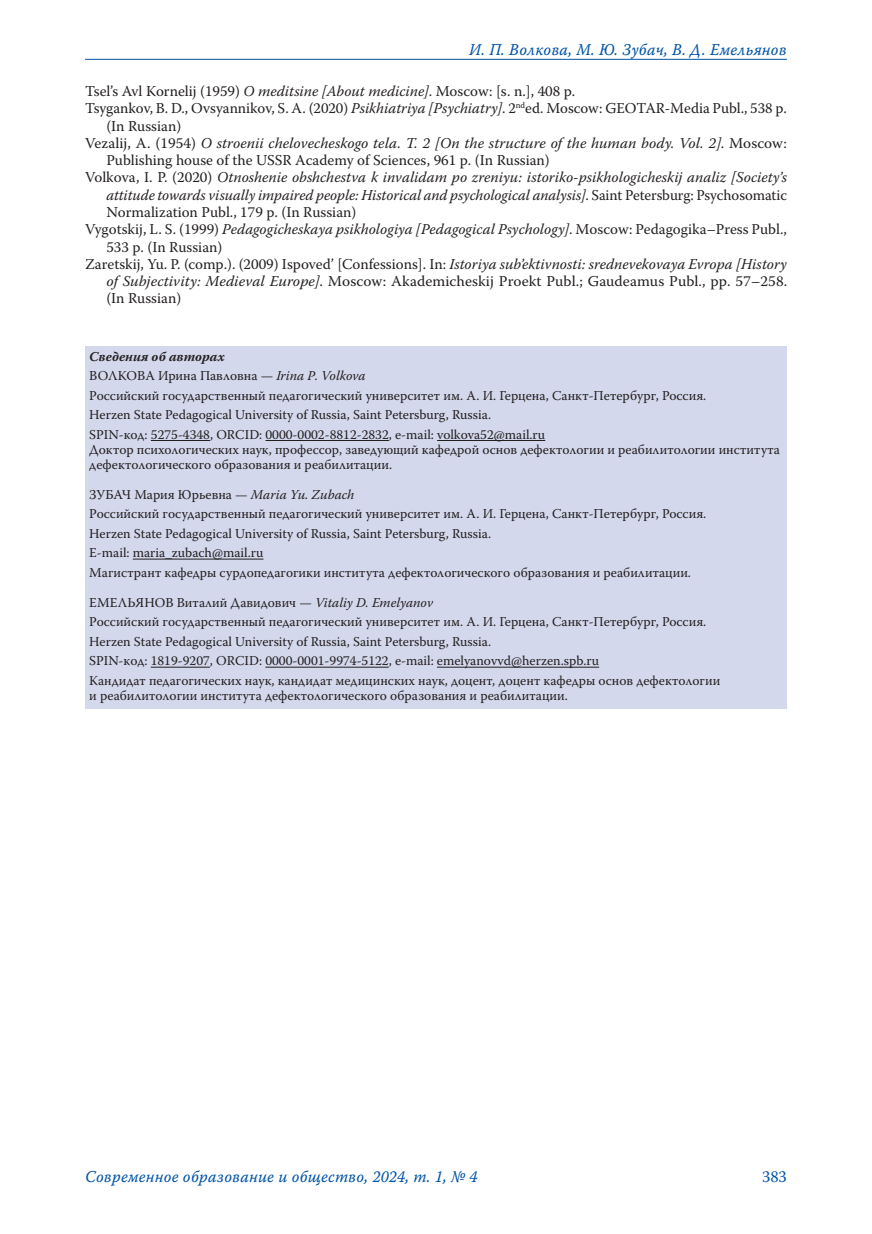
<style>
.page{position:relative;width:872px;height:1234px;background:#fff}
.page>*{position:absolute;margin:0;border:0;box-sizing:border-box;transform-origin:0 0}
.t1{font:16.5px "Warnock Pro It Capt";letter-spacing:.01em;color:#0154a6;scale:.95 1}
.t2{font:16.5px "Warnock Pro";color:#0154a6}
.LIT{font:15px/17.2px "Warnock Pro";color:#231f20}
.LIT-2{font:italic 15px/17.2px "Warnock Pro";letter-spacing:-.005em;color:#231f20;text-align:justify}
.Affiliation_info{font:13.5px/15px "Warnock Pro";color:#231f20}
.Affiliation_info-2{font:italic 700 13.5px "Warnock Pro";letter-spacing:.005em;color:#231f20}
.s1{font-style:italic}
.s2{font-style:normal}
</style>
<div class="page">
<hr style="left:85px;top:59px;width:702px;height:1px;background:#0154a6">
<div style="left:85px;top:346px;width:702px;height:362px;background:#d4d8ec"></div>
<hr style="left:151px;top:440px;width:59px;height:1px;background:#231f20">
<hr style="left:265px;top:440px;width:124px;height:1px;background:#231f20">
<hr style="left:437px;top:440px;width:108px;height:1px;background:#231f20">
<hr style="left:133px;top:558px;width:130px;height:1px;background:#231f20">
<hr style="left:151px;top:666px;width:59px;height:1px;background:#231f20">
<hr style="left:265px;top:666px;width:124px;height:1px;background:#231f20">
<hr style="left:437px;top:666px;width:162px;height:1px;background:#231f20">
<p class="t1" style="left:469px;top:39px;width:336px">И. П. Волкова, М. Ю. Зубач, В. Д. Емельянов</p>
<p class="LIT" style="left:85px;top:82px;width:492px">Tsel’s Avl Kornelij (1959) <span class="s1">O meditsine [About medicine]</span>. Moscow: [s. n.], 408 p.</p>
<p class="LIT" style="left:106px;top:100px;width:682px;text-indent:-21px">Tsygankov, B. D., Ovsyannikov, S. A. (2020) <span class="s1">Psikhiatriya [Psychiatry]</span>. 2<sup>nd</sup>ed. Moscow: GEOTAR-Media Publ., 538 p. (In Russian)</p>
<p class="LIT" style="left:106px;top:134px;width:682px;text-indent:-21px">Vezalij, A. (1954) <span class="s1">O stroenii chelovecheskogo tela. T. 2 [On the structure of the human body. Vol. 2]</span>. Moscow:<br>Publishing house of the USSR Academy of Sciences, 961 p. (In Russian)</p>
<p class="LIT-2" style="left:106px;top:169px;width:682px;text-indent:-21px"><span class="s2">Volkova, I. P. (2020)</span> Otnoshenie obshchestva k invalidam po zreniyu: istoriko-psikhologicheskij analiz [Society’s attitude towards visually impaired people: Historical and psychological analysis]<span class="s2">. Saint Petersburg: Psychosomatic Normalization Publ., 179 p. (In Russian)</span></p>
<p class="LIT" style="left:106px;top:220px;width:682px;text-indent:-21px">Vygotskij, L. S. (1999) <span class="s1">Pedagogicheskaya psikhologiya [Pedagogical Psychology]</span>. Moscow: Pedagogika–Press Publ.,<br>533 p. (In Russian)</p>
<p class="LIT" style="left:106px;top:255px;width:682px;text-align:justify;text-indent:-21px">Zaretskij, Yu. P. (comp.). (2009) Ispoved’ [Confessions]. In: <span class="s1">Istoriya sub’ektivnosti: srednevekovaya Evropa [History of Subjectivity: Medieval Europe]</span>. Moscow: Akademicheskij Proekt Publ.; Gaudeamus Publ., pp. 57–258. (In Russian)</p>
<p class="Affiliation_info-2" style="left:89px;top:348px;width:137px">Сведения об авторах</p>
<p class="Affiliation_info" style="left:89px;top:368px;width:278px">ВОЛКОВА Ирина Павловна — <span class="s1">Irina P. Volkova</span></p>
<p class="Affiliation_info" style="left:89px;top:387px;width:618px">Российский государственный педагогический университет им. А. И. Герцена, Санкт-Петербург, Россия.</p>
<p class="Affiliation_info" style="left:89px;top:407px;width:403px">Herzen State Pedagogical University of Russia, Saint Petersburg, Russia.</p>
<p class="Affiliation_info" style="left:89px;top:426px;width:692px">SPIN-код: 5275-4348, ORCID: 0000-0002-8812-2832, e-mail: volkova52@mail.ru<br>Доктор психологических наук, профессор, заведующий кафедрой основ дефектологии и реабилитологии института дефектологического образования и реабилитации.</p>
<p class="Affiliation_info" style="left:89px;top:486px;width:267px">ЗУБАЧ Мария Юрьевна — <span class="s1">Maria Yu. Zubach</span></p>
<p class="Affiliation_info" style="left:89px;top:506px;width:618px">Российский государственный педагогический университет им. А. И. Герцена, Санкт-Петербург, Россия.</p>
<p class="Affiliation_info" style="left:89px;top:525px;width:403px">Herzen State Pedagogical University of Russia, Saint Petersburg, Russia.</p>
<p class="Affiliation_info" style="left:89px;top:545px;width:176px">E-mail: maria_zubach@mail.ru</p>
<p class="Affiliation_info" style="left:89px;top:564px;width:603px">Магистрант кафедры сурдопедагогики института дефектологического образования и реабилитации.</p>
<p class="Affiliation_info" style="left:89px;top:594px;width:345px">ЕМЕЛЬЯНОВ Виталий Давидович — <span class="s1">Vitaliy D. Emelyanov</span></p>
<p class="Affiliation_info" style="left:89px;top:614px;width:618px">Российский государственный педагогический университет им. А. И. Герцена, Санкт-Петербург, Россия.</p>
<p class="Affiliation_info" style="left:89px;top:633px;width:403px">Herzen State Pedagogical University of Russia, Saint Petersburg, Russia.</p>
<p class="Affiliation_info" style="left:89px;top:653px;width:511px">SPIN-код: 1819-9207, ORCID: 0000-0001-9974-5122, e-mail: emelyanovvd@herzen.spb.ru</p>
<p class="Affiliation_info" style="left:89px;top:672px;width:632px">Кандидат педагогических наук, кандидат медицинских наук, доцент, доцент кафедры основ дефектологии и реабилитологии института дефектологического образования и реабилитации.</p>
<p class="t1" style="left:85px;top:1166px;width:415px">Современное образование и общество, 2024, т. 1, № 4</p>
<p class="t2" style="left:762px;top:1166px;width:26px">383</p>
</div>
